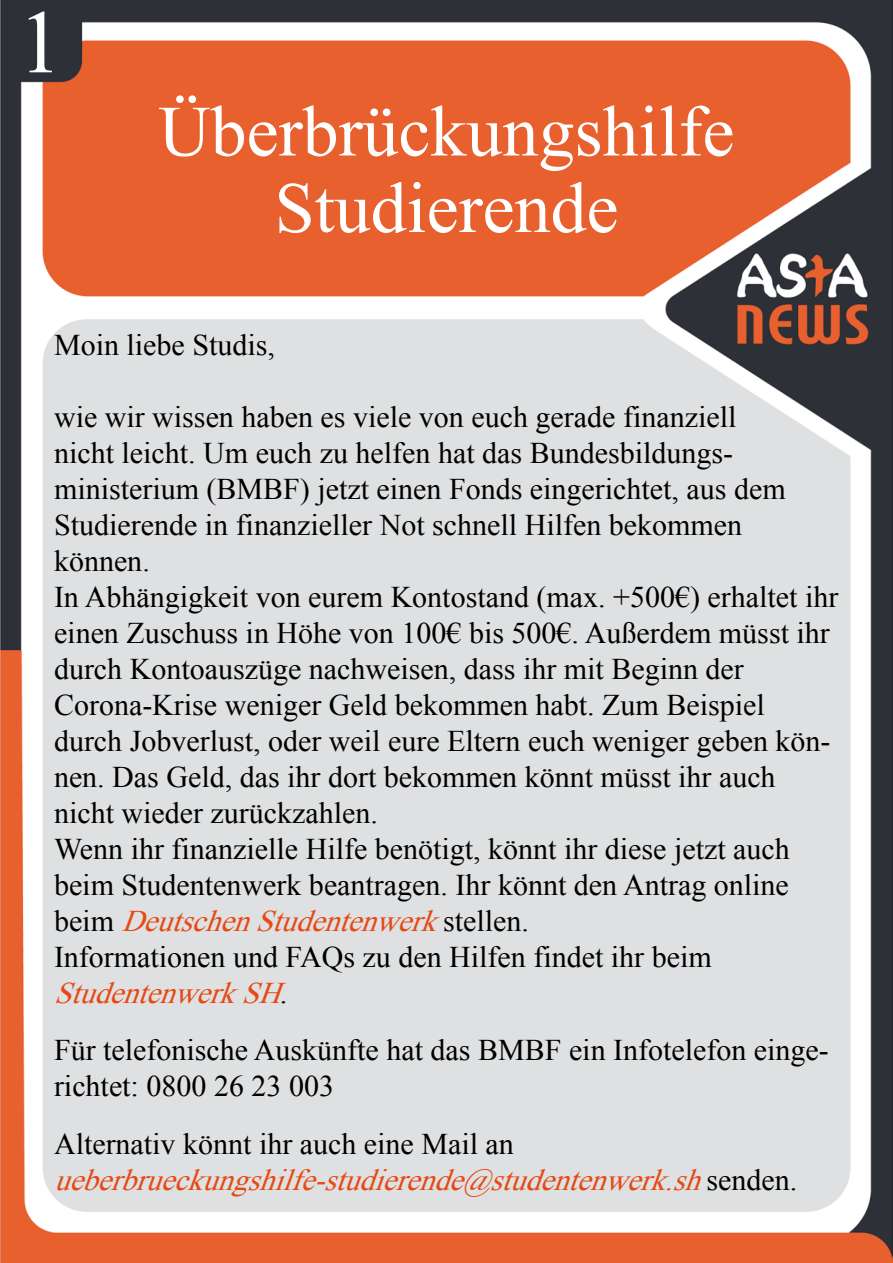
<style>
.page{position:relative;width:893px;height:1263px;background:#fff}
.page>*{position:absolute;margin:0;border:0;box-sizing:border-box;transform-origin:0 0}
.t1{font:90px "Times New Roman";color:#fff}
.t2{font:72px/76.5px "Times New Roman";color:#fff;text-align:center}
.t3{font:30px/36px "Times New Roman";color:#000}
.t4{font:italic 30px/36px "Times New Roman";color:#e64914}
.s1{font-style:italic;color:#e64914}
.s2{font-style:normal;color:#000}
</style>
<div class="page">
<img style="left:0;top:0;width:893px;height:1263px">
<h1 class="t1" style="left:18px;top:-18px;width:46px">1</h1>
<h2 class="t2" style="left:159px;top:92px;width:577px">Überbrückungshilfe<br>Studierende</h2>
<p class="t3" style="left:54px;top:326px;width:222px">Moin liebe Studis,</p>
<p class="t3" style="left:54px;top:398px;width:786px">wie wir wissen haben es viele von euch gerade finanziell<br>nicht leicht. Um euch zu helfen hat das Bundesbildungs&shy;ministerium (BMBF) jetzt einen Fonds eingerichtet, aus dem Studierende in finanzieller Not schnell Hilfen bekommen können.<br>In Abhängigkeit von eurem Kontostand (max. +500€) erhaltet ihr einen Zuschuss in Höhe von 100€ bis 500€. Außerdem müsst ihr durch Kontoauszüge nachweisen, dass ihr mit Beginn der Corona-Krise weniger Geld bekommen habt. Zum Beispiel durch Jobverlust, oder weil eure Eltern euch weniger geben kön&shy;nen. Das Geld, das ihr dort bekommen könnt müsst ihr auch nicht wieder zurückzahlen.<br>Wenn ihr finanzielle Hilfe benötigt, könnt ihr diese jetzt auch beim Studentenwerk beantragen. Ihr könnt den Antrag online<br>b e i m <span class="s1">DeutschenStudentenwerk</span> s t e l l e n .<br>Informationen und FAQs zu den Hilfen findet ihr beim <span class="s1">StudentenwerkSH</span>.</p>
<p class="t3" style="left:54px;top:1032px;width:776px">Für telefonische Auskünfte hat das BMBF ein Infotelefon einge&shy;richtet: 0800 26 23 003</p>
<p class="t4" style="left:54px;top:1125px;width:745px"><span class="s2">Alternativ könnt ihr auch eine Mail an </span>ueberbrueckungshilfe-studierende@studentenwerk.sh <span class="s2">s e n d e n .</span></p>
</div>
